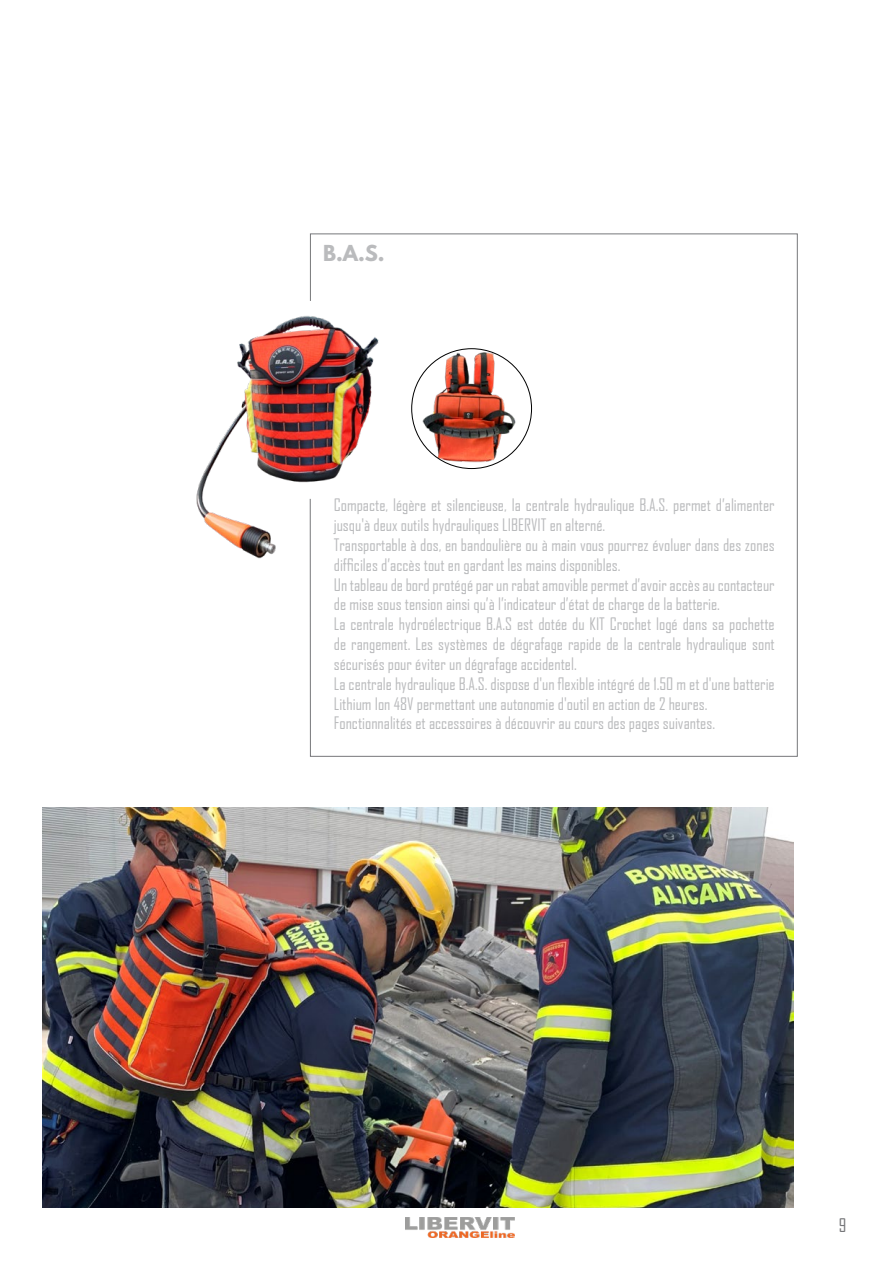
<style>
.page{position:relative;width:893px;height:1263px;background:#fff}
.page>*{position:absolute;margin:0;border:0;box-sizing:border-box;transform-origin:0 0}
.t1{font:700 19.5px "League Spartan";color:#babbbd}
.t2{font:18px "Agency FB";color:#76777a}
.t3{font:16.5px/19.8px "Agency FB";color:#babbbd}
</style>
<div class="page">
<img style="left:406px;top:1217px;width:108px;height:21px">
<svg style="left:310px;top:233px;width:488px;height:524px"></svg>
<img style="left:43px;top:808px;width:751px;height:400px">
<img style="left:196px;top:287px;width:195px;height:281px">
<img style="left:418px;top:349px;width:108px;height:119px">
<p class="t1" style="left:323px;top:238px;width:63px">B.A.S.</p>
<p class="t3" style="left:334px;top:495px;width:442px">Compacte, légère et silencieuse, la centrale hydraulique B.A.S. permet d’alimenter jusqu'à deux outils hydrauliques LIBERVIT en alterné.<br>Transportable à dos, en bandoulière ou à main vous pourrez évoluer dans des zones difficiles d’accès tout en gardant les mains disponibles.<br>Un tableau de bord protégé par un rabat amovible permet d’avoir accès au contacteur de mise sous tension ainsi qu’à l’indicateur d’état de charge de la batterie.<br>La centrale hydroélectrique B.A.S est dotée du KIT Crochet logé dans sa pochette de rangement. Les systèmes de dégrafage rapide de la centrale hydraulique sont sécurisés pour éviter un dégrafage accidentel.<br>La centrale hydraulique B.A.S. dispose d'un flexible intégré de 1.50 m et d'une batterie Lithium Ion 48V permettant une autonomie d'outil en action de 2 heures.<br>Fonctionnalités et accessoires à découvrir au cours des pages suivantes.</p>
<p class="t2" style="left:839px;top:1214px;width:9px">9</p>
</div>
